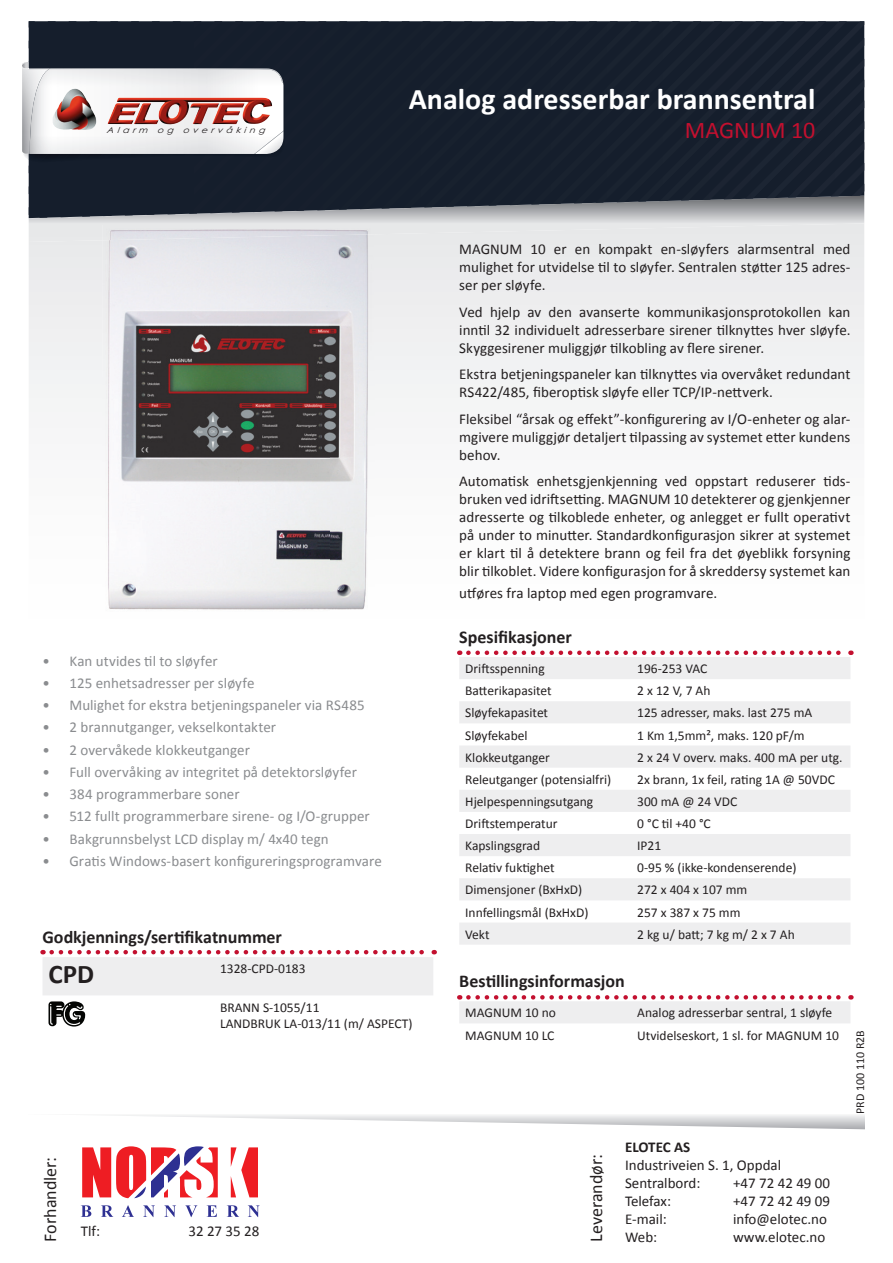
<style>
.page{position:relative;width:893px;height:1263px;background:#fff}
.page>*{position:absolute;margin:0;border:0;box-sizing:border-box;transform-origin:0 0}
.t1{font:700 30px "Calibri";color:#fff}
.t2{font:700 27px "Calibri";color:#231f20}
.t3{font:24px "Calibri";color:#c3102f}
.t4{font:700 18px "Calibri";color:#231f20}
.t5{font:18px "Calibri";color:#231f20}
.t6{font:15px/18px "Calibri";color:#231f20;text-align:justify}
.t7{font:15px "Calibri";letter-spacing:.005em;color:#8a8c8f}
.t8{font:700 15px "Calibri";letter-spacing:-.005em;color:#231f20}
.t9{font:13.5px/16.2px "Calibri";color:#231f20}
.t10{font:12px "Calibri";color:#231f20}
.t11{font:italic 8.25px "Century Gothic";color:#231f20;scale:1.16 1}
</style>
<div class="page">
<div style="left:29px;top:242px;width:835px;height:174px;background:#efeff0"></div>
<svg style="left:22px;top:21px;width:842px;height:197px;background:#393f4a"></svg>
<img style="left:254px;top:131px;width:29px;height:23px">
<svg style="left:80px;top:1115px;width:785px;height:102px"></svg>
<img style="left:102px;top:240px;width:272px;height:370px">
<img style="left:102px;top:225px;width:272px;height:15px">
<svg style="left:459px;top:657px;width:391px;height:288px;fill:#eeeeef"></svg>
<svg style="left:459px;top:995px;width:392px;height:28px"></svg>
<svg style="left:468px;top:650px;width:383px;height:5px"></svg>
<svg style="left:49px;top:1001px;width:36px;height:25px"></svg>
<svg style="left:43px;top:950px;width:392px;height:45px;background:#eee7e9"></svg>
<svg style="left:231px;top:1147px;width:27px;height:50px"></svg>
<svg style="left:82px;top:1146px;width:136px;height:52px"></svg>
<svg style="left:81px;top:1205px;width:10px;height:12px"></svg>
<svg style="left:101px;top:1205px;width:12px;height:12px"></svg>
<svg style="left:122px;top:1205px;width:12px;height:12px"></svg>
<svg style="left:143px;top:1205px;width:12px;height:12px"></svg>
<svg style="left:164px;top:1205px;width:12px;height:12px"></svg>
<svg style="left:185px;top:1205px;width:12px;height:12px"></svg>
<svg style="left:207px;top:1205px;width:10px;height:12px"></svg>
<svg style="left:227px;top:1205px;width:12px;height:12px"></svg>
<svg style="left:248px;top:1205px;width:11px;height:12px"></svg>
<p class="t11" style="left:107px;top:124px;width:140px">Alarm og overvåking</p>
<h1 class="t1" style="left:409px;top:80px;width:408px">Analog adresserbar brannsentral</h1>
<h3 class="t3" style="left:685px;top:115px;width:132px">MAGNUM 10</h3>
<p class="t7" style="left:43px;top:651px;width:177px">• Kan utvides til to sløyfer</p>
<p class="t7" style="left:43px;top:673px;width:214px">• 125 enhetsadresser per sløyfe</p>
<p class="t7" style="left:43px;top:696px;width:324px">• Mulighet for ekstra betjeningspaneler via RS485</p>
<p class="t7" style="left:43px;top:718px;width:235px">• 2 brannutganger, vekselkontakter</p>
<p class="t7" style="left:43px;top:740px;width:209px">• 2 overvåkede klokkeutganger</p>
<p class="t7" style="left:43px;top:762px;width:316px">• Full overvåking av integritet på detektorsløyfer</p>
<p class="t7" style="left:43px;top:785px;width:199px">• 384 programmerbare soner</p>
<p class="t7" style="left:43px;top:807px;width:329px">• 512 fullt programmerbare sirene- og I/O-grupper</p>
<p class="t7" style="left:43px;top:829px;width:288px">• Bakgrunnsbelyst LCD display m/ 4x40 tegn</p>
<p class="t7" style="left:43px;top:851px;width:341px">• Gratis Windows-basert konfigureringsprogramvare</p>
<p class="t4" style="left:43px;top:925px;width:241px">Godkjennings/sertifikatnummer</p>
<h2 class="t2" style="left:49px;top:957px;width:47px">CPD</h2>
<p class="t9" style="left:220px;top:961px;width:87px">1328-CPD-0183</p>
<p class="t9" style="left:220px;top:999px;width:194px">BRANN S-1055/11<br>LANDBRUK LA-013/11 (m/ ASPECT)</p>
<p class="t6" style="left:459px;top:240px;width:393px">MAGNUM 10 er en kompakt en-sløyfers alarmsentral med mulighet for utvidelse til to sløyfer. Sentralen støtter 125 adres&shy;ser per sløyfe.</p>
<p class="t6" style="left:459px;top:303px;width:393px">Ved hjelp av den avanserte kommunikasjonsprotokollen kan inntil 32 individuelt adresserbare sirener tilknyttes hver sløyfe.<br>Skyggesirener muliggjør tilkobling av flere sirener.</p>
<p class="t6" style="left:459px;top:365px;width:393px">Ekstra betjeningspaneler kan tilknyttes via overvåket redundant<br>RS422/485, fiberoptisk sløyfe eller TCP/IP-nettverk.</p>
<p class="t6" style="left:459px;top:410px;width:393px">Fleksibel “årsak og effekt”-konfigurering av I/O-enheter og alar&shy;mgivere muliggjør detaljert tilpassing av systemet etter kundens behov.</p>
<p class="t6" style="left:459px;top:472px;width:393px">Automatisk enhetsgjenkjenning ved oppstart reduserer tids&shy;bruken ved idriftsetting. MAGNUM 10 detekterer og gjenkjenner adresserte og tilkoblede enheter, og anlegget er fullt operativt på under to minutter. Standardkonfigurasjon sikrer at systemet er klart til å detektere brann og feil fra det øyeblikk forsyning blir tilkoblet. Videre konfigurasjon for å skreddersy systemet kan</p>
<p class="t6" style="left:459px;top:584px;width:260px">utføres fra laptop med egen programvare.</p>
<p class="t4" style="left:459px;top:625px;width:114px">Spesifikasjoner</p>
<p class="t9" style="left:465px;top:661px;width:81px">Driftsspenning</p>
<p class="t9" style="left:637px;top:661px;width:72px">196-253 VAC</p>
<p class="t9" style="left:465px;top:683px;width:88px">Batterikapasitet</p>
<p class="t9" style="left:637px;top:683px;width:75px">2 x 12 V, 7 Ah</p>
<p class="t9" style="left:465px;top:705px;width:84px">Sløyfekapasitet</p>
<p class="t9" style="left:637px;top:705px;width:177px">125 adresser, maks. last 275 mA</p>
<p class="t9" style="left:465px;top:727px;width:64px">Sløyfekabel</p>
<p class="t9" style="left:637px;top:727px;width:169px">1 Km 1,5mm², maks. 120 pF/m</p>
<p class="t9" style="left:465px;top:749px;width:86px">Klokkeutganger</p>
<p class="t9" style="left:637px;top:749px;width:207px">2 x 24 V overv. maks. 400 mA per utg.</p>
<p class="t9" style="left:465px;top:771px;width:148px">Releutganger (potensialfri)</p>
<p class="t9" style="left:637px;top:771px;width:199px">2x brann, 1x feil, rating 1A @ 50VDC</p>
<p class="t9" style="left:465px;top:793px;width:129px">Hjelpespenningsutgang</p>
<p class="t9" style="left:637px;top:793px;width:102px">300 mA @ 24 VDC</p>
<p class="t9" style="left:465px;top:815px;width:94px">Driftstemperatur</p>
<p class="t9" style="left:637px;top:815px;width:75px">0 °C til +40 °C</p>
<p class="t9" style="left:465px;top:838px;width:76px">Kapslingsgrad</p>
<p class="t9" style="left:637px;top:838px;width:26px">IP21</p>
<p class="t9" style="left:465px;top:860px;width:91px">Relativ fuktighet</p>
<p class="t9" style="left:637px;top:860px;width:161px">0-95 % (ikke-kondenserende)</p>
<p class="t9" style="left:465px;top:882px;width:119px">Dimensjoner (BxHxD)</p>
<p class="t9" style="left:637px;top:882px;width:112px">272 x 404 x 107 mm</p>
<p class="t9" style="left:465px;top:904px;width:125px">Innfellingsmål (BxHxD)</p>
<p class="t9" style="left:637px;top:904px;width:105px">257 x 387 x 75 mm</p>
<p class="t9" style="left:465px;top:926px;width:26px">Vekt</p>
<p class="t9" style="left:637px;top:926px;width:159px">2 kg u/ batt; 7 kg m/ 2 x 7 Ah</p>
<p class="t4" style="left:459px;top:969px;width:167px">Bestillingsinformasjon</p>
<p class="t9" style="left:465px;top:1005px;width:92px">MAGNUM 10 no</p>
<p class="t9" style="left:637px;top:1005px;width:197px">Analog adresserbar sentral, 1 sløyfe</p>
<p class="t9" style="left:465px;top:1027px;width:91px">MAGNUM 10 LC</p>
<p class="t9" style="left:637px;top:1027px;width:203px">Utvidelseskort, 1 sl. for MAGNUM 10</p>
<p class="t10" style="left:853px;top:1114px;width:85px;rotate:-90deg">PRD 100 110 R2B</p>
<p class="t5" style="left:39px;top:1242px;width:86px;rotate:-90deg">Forhandler:</p>
<p class="t5" style="left:585px;top:1242px;width:89px;rotate:-90deg">Leverandør:</p>
<p class="t6" style="left:81px;top:1222px;width:21px">Tlf:</p>
<p class="t6" style="left:188px;top:1222px;width:73px">32 27 35 28</p>
<p class="t8" style="left:625px;top:1137px;width:67px">ELOTEC AS</p>
<p class="t6" style="left:625px;top:1156px;width:158px">Industriveien S. 1, Oppdal<br>Sentralbord:</p>
<p class="t6" style="left:733px;top:1174px;width:99px">+47 72 42 49 00</p>
<p class="t6" style="left:625px;top:1192px;width:48px">Telefax:</p>
<p class="t6" style="left:733px;top:1192px;width:99px">+47 72 42 49 09</p>
<p class="t6" style="left:625px;top:1210px;width:43px">E-mail:</p>
<p class="t6" style="left:733px;top:1210px;width:95px">info@elotec.no</p>
<p class="t6" style="left:625px;top:1228px;width:34px">Web:</p>
<p class="t6" style="left:733px;top:1228px;width:94px">www.elotec.no</p>
</div>
